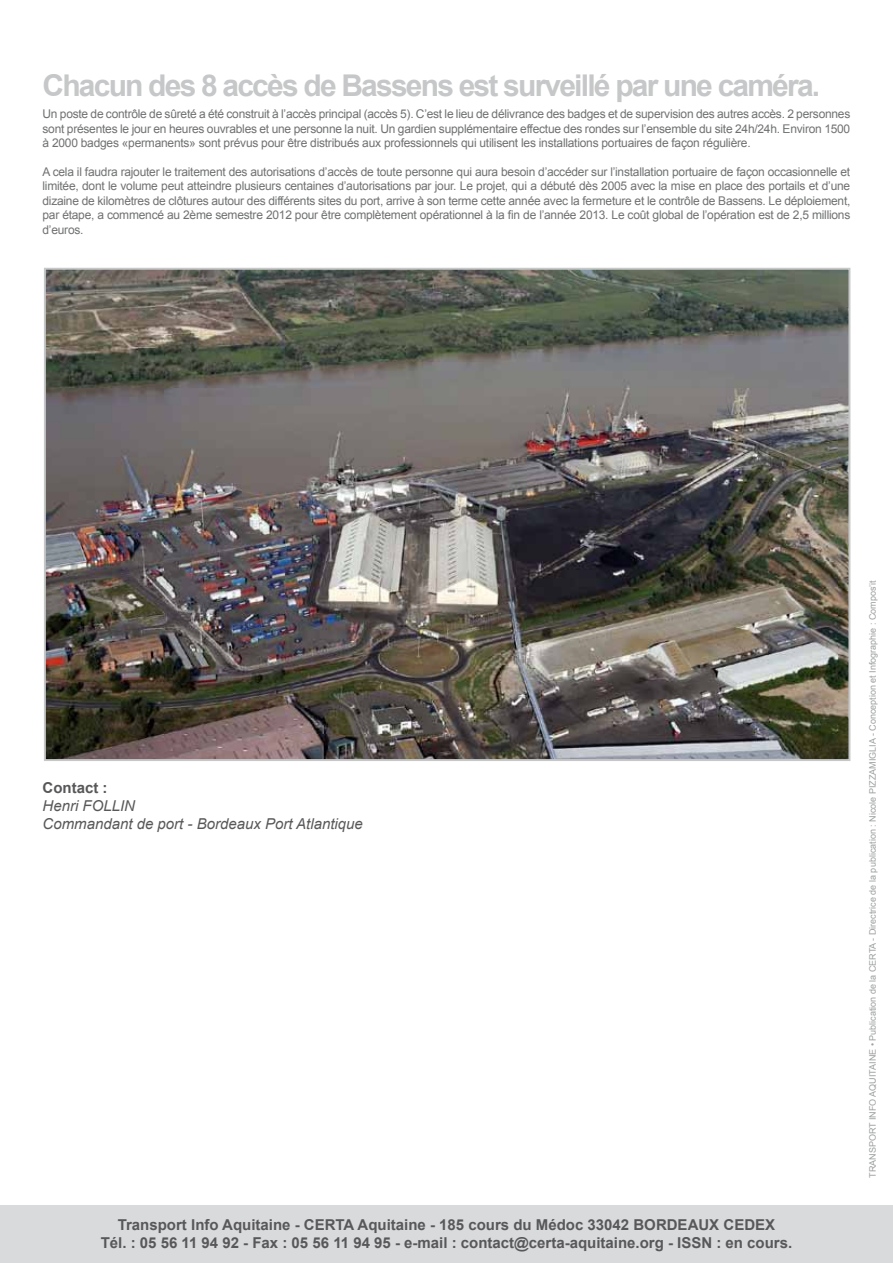
<style>
.page{position:relative;width:893px;height:1263px;background:#fff}
.page>*{position:absolute;margin:0;border:0;box-sizing:border-box;transform-origin:0 0}
.t1{font:700 30px "Arial";letter-spacing:-.06em;color:#c6c7c8}
.t2{font:700 15px/18px "Arial";color:#58585a;text-align:center}
.t3{font:italic 15px/18px "Arial";color:#58585a}
.t4{font:12px/14.4px "Arial";letter-spacing:-.02em;color:#707172;text-align:justify}
.t5{font:9px "Arial";color:#9c9e9f}
</style>
<div class="page">
<div style="left:0;top:1205px;width:893px;height:58px;background:#d9dadb"></div>
<img style="left:47px;top:271px;width:800px;height:487px">
<h1 class="t1" style="left:43px;top:69px;width:779px">Chacun des 8 accès de Bassens est surveillé par une caméra.</h1>
<p class="t4" style="left:43px;top:107px;width:809px">Un poste de contrôle de sûreté a été construit à l’accès principal (accès 5). C’est le lieu de délivrance des badges et de supervision des autres accès. 2 personnes sont présentes le jour en heures ouvrables et une personne la nuit. Un gardien supplémentaire effectue des rondes sur l’ensemble du site 24h/24h. Environ 1500 à 2000 badges «permanents» sont prévus pour être distribués aux professionnels qui utilisent les installations portuaires de façon régulière.</p>
<p class="t4" style="left:43px;top:165px;width:809px">A cela il faudra rajouter le traitement des autorisations d’accès de toute personne qui aura besoin d’accéder sur l’installation portuaire de façon occasionnelle et limitée, dont le volume peut atteindre plusieurs centaines d’autorisations par jour. Le projet, qui a débuté dès 2005 avec la mise en place des portails et d’une dizaine de kilomètres de clôtures autour des différents sites du port, arrive à son terme cette année avec la fermeture et le contrôle de Bassens. Le déploiement, par étape, a commencé au 2ème semestre 2012 pour être complètement opérationnel à la fin de l’année 2013. Le coût global de l’opération est de 2,5 millions d’euros.</p>
<p class="t2" style="left:43px;top:779px;width:66px">Contact :</p>
<p class="t3" style="left:43px;top:797px;width:322px">Henri FOLLIN<br>Commandant de port - Bordeaux Port Atlantique</p>
<p class="t2" style="left:101px;top:1216px;width:693px">Transport Info Aquitaine - CERTA Aquitaine - 185 cours du Médoc 33042 BORDEAUX CEDEX<br>Tél. : 05 56 11 94 92 - Fax : 05 56 11 94 95 - e-mail : contact@certa-aquitaine.org - ISSN : en cours.</p>
<p class="t5" style="left:868px;top:1178px;width:599px;rotate:-90deg">TRANSPORT INFO AQUITAINE • Publication de la CERTA - Directrice de la publication : Nicole PIZZAMIGLIA - Conception et Infographie : Compos’it</p>
</div>
